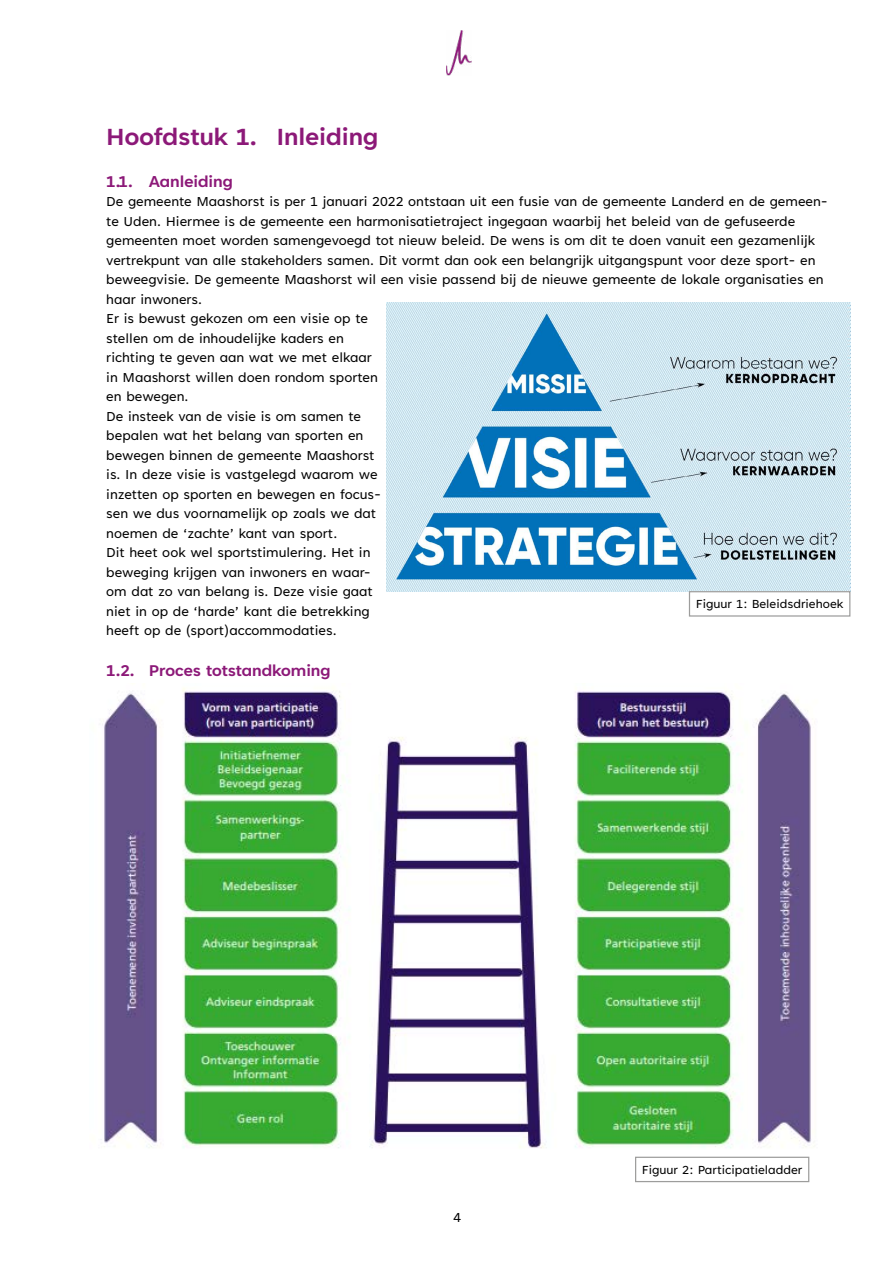
<style>
.page{position:relative;width:893px;height:1263px;background:#fff}
.page>*{position:absolute;margin:0;border:0;box-sizing:border-box;transform-origin:0 0}
.t1{font:700 27px "Tenorite";color:#8c1978}
.t2{font:700 18px "Tenorite";color:#8c1978}
.t3{font:15px/19.5px "Tenorite";color:#000}
.t4{font:13.5px "Tenorite";color:#000}
</style>
<div class="page">
<img style="left:447px;top:30px;width:25px;height:45px">
<img style="left:386px;top:302px;width:464px;height:289px">
<div style="left:689px;top:591px;width:161px;height:26px;border:1px solid #9d9d9c"></div>
<img style="left:102px;top:688px;width:712px;height:461px">
<div style="left:635px;top:1157px;width:174px;height:25px;border:1px solid #9d9d9c"></div>
<h1 class="t1" style="left:106px;top:123px;width:273px">Hoofdstuk 1. Inleiding</h1>
<p class="t2" style="left:106px;top:172px;width:128px">1.1. Aanleiding</p>
<p class="t3" style="left:106px;top:193px;width:723px">De gemeente Maashorst is per 1 januari 2022 ontstaan uit een fusie van de gemeente Landerd en de gemeen&shy;te Uden. Hiermee is de gemeente een harmonisatietraject ingegaan waarbij het beleid van de gefuseerde gemeenten moet worden samengevoegd tot nieuw beleid. De wens is om dit te doen vanuit een gezamenlijk vertrekpunt van alle stakeholders samen. Dit vormt dan ook een belangrijk uitgangspunt voor deze sport- en beweegvisie. De gemeente Maashorst wil een visie passend bij de nieuwe gemeente de lokale organisaties en haar inwoners.<br>Er is bewust gekozen om een visie op te<br>stellen om de inhoudelijke kaders en<br>richting te geven aan wat we met elkaar<br>in Maashorst willen doen rondom sporten<br>en bewegen.<br>De insteek van de visie is om samen te<br>bepalen wat het belang van sporten en<br>bewegen binnen de gemeente Maashorst<br>is. In deze visie is vastgelegd waarom we<br>inzetten op sporten en bewegen en focus-<br>sen we dus voornamelijk op zoals we dat<br>noemen de ‘zachte’ kant van sport.<br>Dit heet ook wel sportstimulering. Het in<br>beweging krijgen van inwoners en waar-<br>om dat zo van belang is. Deze visie gaat<br>niet in op de ‘harde’ kant die betrekking<br>heeft op de (sport)accommodaties.</p>
<p class="t2" style="left:106px;top:661px;width:226px">1.2. Proces totstandkoming</p>
<p class="t4" style="left:696px;top:597px;width:149px">Figuur 1: Beleidsdriehoek</p>
<p class="t3" style="left:453px;top:1208px;width:9px">4</p>
<p class="t4" style="left:642px;top:1163px;width:162px">Figuur 2: Participatieladder</p>
</div>
